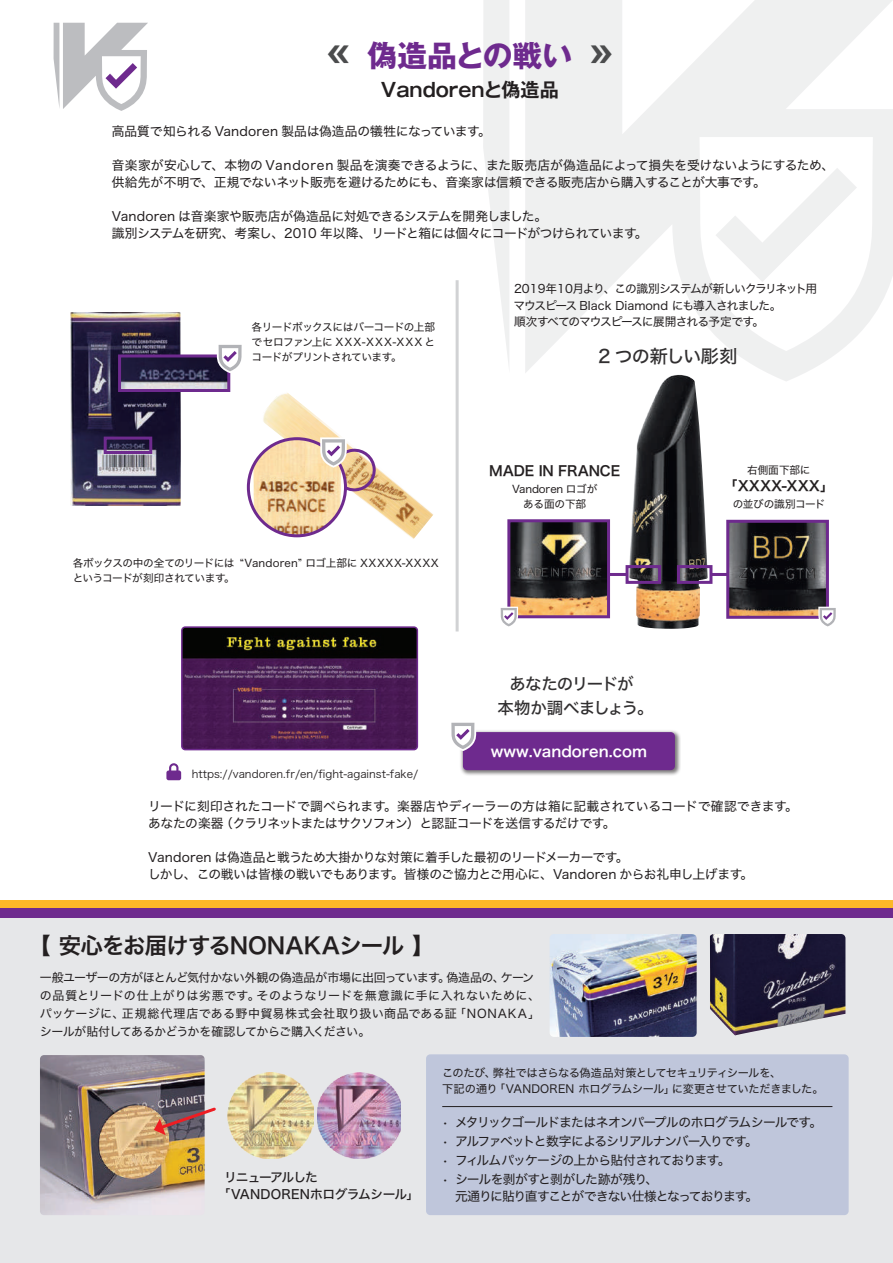
<style>
.page{position:relative;width:893px;height:1263px;background:#fff}
.page>*{position:absolute;margin:0;border:0;box-sizing:border-box;transform-origin:0 0}
.t1{font:700 29.7px "Gothic MB101 Pro";color:#6e2a8e}
.t2{font:22.5px "Hira Kaku Pro N W6";letter-spacing:-.035em;color:#231f20}
.t3{font:700 19.2px "Gothic MB101 Pro De";color:#231f20}
.t4{font:18.15px "Hiragino Sans W5";letter-spacing:-.035em;color:#312f30}
.t5{font:16.5px/23.4px "Hiragino Sans W5";letter-spacing:-.055em;color:#312f30;text-align:center}
.t6{font:14.85px "Hira Kaku Pro W6";color:#fff}
.t7{font:13.8px "Hira Kaku Pro W6";letter-spacing:-.01em;color:#231f20}
.t8{font:12.75px/17px "Hiragino Sans W4";letter-spacing:-.035em;color:#231f20}
.t9{font:12.75px/17px "Hiragino Sans W4";letter-spacing:-.015em;color:#231f20}
.t10{font:12.75px/17px "Hiragino Sans W4";letter-spacing:-.075em;color:#231f20}
.t11{font:12.75px "Hiragino Sans W4";letter-spacing:-.055em;color:#231f20}
.t12{font:12.75px "Hiragino Sans W4";letter-spacing:-.095em;color:#231f20}
.t13{font:12.75px/17.5px "Hiragino Sans W5";letter-spacing:-.045em;color:#231f20}
.t14{font:12px/18px "Hiragino Sans W4";letter-spacing:-.03em;color:#231f20;text-align:justify}
.t15{font:11.7px/16.5px "Hiragino Sans W4";letter-spacing:-.07em;color:#231f20}
.t16{font:11.25px/16.5px "Hiragino Sans W4";letter-spacing:-.04em;color:#231f20}
.t17{font:10.8px "Hira Kaku Pro W3";color:#231f20}
.t18{font:10.65px/15px "Hiragino Sans W4";letter-spacing:-.03em;color:#231f20}
.t19{font:10.65px/15px "Hiragino Sans W4";letter-spacing:-.01em;color:#231f20;text-align:center}
.s1{font-family:"Hiragino Sans W5";font-weight:400;font-size:46.35px;color:#4b4c4d}
</style>
<div class="page">
<img style="left:629px;top:382px;width:79px;height:247px">
<div style="left:626px;top:565px;width:35px;height:19px;border:3px solid #6e2a8e"></div>
<div style="left:677px;top:565px;width:35px;height:19px;border:3px solid #6e2a8e"></div>
<div style="left:0;top:909px;width:893px;height:354px;background:#e6e7e9"></div>
<svg style="left:525px;top:0;width:368px;height:382px;fill:#eff0f0"></svg>
<svg style="left:483px;top:0;width:26px;height:364px"></svg>
<svg style="left:715px;top:168px;width:142px;height:114px"></svg>
<hr style="left:598px;top:573px;width:29px;height:3px;background:#6e2a8e">
<hr style="left:711px;top:573px;width:29px;height:3px;background:#6e2a8e">
<img style="left:511px;top:523px;width:95px;height:91px">
<div style="left:507px;top:519px;width:103px;height:99px;border:3px solid #6e2a8e"></div>
<svg style="left:500px;top:605px;width:20px;height:22px"></svg>
<img style="left:730px;top:524px;width:95px;height:91px">
<div style="left:726px;top:520px;width:103px;height:99px;border:3px solid #6e2a8e"></div>
<svg style="left:817px;top:605px;width:19px;height:22px"></svg>
<img style="left:318px;top:1073px;width:83px;height:86px">
<img style="left:40px;top:1055px;width:165px;height:160px">
<div style="left:426px;top:1054px;width:423px;height:161px;background:#bfc6db;border-radius:4px"></div>
<hr style="left:442px;top:1106px;width:390px;height:1px;background:#231f20">
<img style="left:550px;top:934px;width:147px;height:103px">
<img style="left:710px;top:934px;width:135px;height:101px">
<div style="left:0;top:900px;width:893px;height:8px;background:#fcb828"></div>
<div style="left:0;top:908px;width:893px;height:9px;background:#6e2a8e"></div>
<svg style="left:54px;top:23px;width:94px;height:88px"></svg>
<img style="left:70px;top:313px;width:111px;height:192px">
<div style="left:104px;top:437px;width:48px;height:17px;border:3px solid #6e2a8e"></div>
<img style="left:122px;top:358px;width:104px;height:30px">
<div style="left:118px;top:354px;width:112px;height:38px;border:3px solid #6e2a8e"></div>
<svg style="left:215px;top:344px;width:27px;height:32px"></svg>
<img style="left:248px;top:439px;width:97px;height:97px;border-radius:49px">
<svg style="left:259px;top:393px;width:174px;height:146px"></svg>
<hr style="left:456px;top:280px;width:3px;height:351px;background:#d1d2d4">
<img style="left:182px;top:629px;width:235px;height:121px">
<div style="left:181px;top:626px;width:237px;height:124px;border:2px solid #6e2a8e;border-radius:3px"></div>
<svg style="left:166px;top:763px;width:15px;height:17px"></svg>
<div style="left:460px;top:729px;width:221px;height:47px;background:#231f20;opacity:.6"></div>
<div style="left:463px;top:732px;width:212px;height:38px;background:#6e2a8e;border-radius:4px"></div>
<svg style="left:451px;top:722px;width:28px;height:32px"></svg>
<img style="left:227px;top:1073px;width:87px;height:86px">
<svg style="left:154px;top:1105px;width:62px;height:30px"></svg>
<h1 class="t1" style="left:326px;top:31px;width:289px"><span class="s1">«</span> 偽造品との戦い <span class="s1">»</span></h1>
<h3 class="t3" style="left:381px;top:74px;width:179px">Vandorenと偽造品</h3>
<p class="t9" style="left:112px;top:122px;width:380px">高品質で知られる Vandoren 製品は偽造品の犠牲になっています。</p>
<p class="t9" style="left:112px;top:156px;width:724px">音楽家が安心して、本物の Vandoren 製品を演奏できるように、また販売店が偽造品によって損失を受けないようにするため、供給先が不明で、正規でないネット販売を避けるためにも、音楽家は信頼できる販売店から購入することが大事です。</p>
<p class="t8" style="left:112px;top:207px;width:537px">Vandoren は音楽家や販売店が偽造品に対処できるシステムを開発しました。<br>識別システムを研究、考案し、2010 年以降、リードと箱には個々にコードがつけられています。</p>
<p class="t18" style="left:252px;top:319px;width:185px;text-align:justify">各リードボックスにはバーコードの上部でセロファン上に XXX-XXX-XXXとコードがプリントされています。</p>
<p class="t18" style="left:73px;top:554px;width:367px">各ボックスの中の全てのリードには “Vandoren” ロゴ上部に XXXXX-XXXXというコードが刻印されています。</p>
<p class="t17" style="left:192px;top:765px;width:228px">https://vandoren.fr/en/fight-against-fake/</p>
<p class="t15" style="left:513px;top:280px;width:305px">2019年10月より、この識別システムが新しいクラリネット用マウスピース Black Diamond にも導入されました。<br>順次すべてのマウスピースに展開される予定です。</p>
<h3 class="t4" style="left:598px;top:340px;width:141px">2 つの新しい彫刻</h3>
<p class="t7" style="left:489px;top:459px;width:132px">MADE IN FRANCE</p>
<p class="t19" style="left:512px;top:481px;width:87px">Vandoren ロゴがある面の下部</p>
<p class="t5" style="left:498px;top:671px;width:157px">あなたのリードが<br>本物か調べましょう。</p>
<p class="t6" style="left:491px;top:737px;width:158px">www.vandoren.com</p>
<p class="t18" style="left:747px;top:461px;width:65px">右側面下部に</p>
<p class="t7" style="left:724px;top:474px;width:111px">「XXXX-XXX」</p>
<p class="t18" style="left:733px;top:495px;width:94px">の並びの識別コード</p>
<p class="t8" style="left:148px;top:796px;width:651px">リードに刻印されたコードで調べられます。楽器店やディーラーの方は箱に記載されているコードで確認できます。あなたの楽器（クラリネットまたはサクソフォン）と認証コードを送信するだけです。</p>
<p class="t8" style="left:148px;top:847px;width:607px">Vandoren は偽造品と戦うため大掛かりな対策に着手した最初のリードメーカーです。<br>しかし、この戦いは皆様の戦いでもあります。皆様のご協力とご用心に、Vandoren からお礼申し上げます。</p>
<h2 class="t2" style="left:40px;top:925px;width:396px">【 安心をお届けするNONAKAシール 】</h2>
<p class="t14" style="left:40px;top:967px;width:496px">一般ユーザーの方がほとんど気付かない外観の偽造品が市場に出回っています。偽造品の、ケーンの品質とリードの仕上がりは劣悪です。そのようなリードを無意識に手に入れないために､パッケージに、正規総代理店である野中貿易株式会社取り扱い商品である証「NONAKA」シールが貼付してあるかどうかを確認してからご購入ください。</p>
<p class="t13" style="left:224px;top:1167px;width:196px">リニューアルした<br>「VANDORENホログラムシール」</p>
<p class="t16" style="left:442px;top:1063px;width:383px">このたび、弊社ではさらなる偽造品対策としてセキュリティシールを、<br>下記の通り「VANDOREN ホログラムシール」に変更させていただきました。</p>
<p class="t11" style="left:442px;top:1111px;width:382px">• メタリックゴールドまたはネオンパープルのホログラムシールです。</p>
<p class="t12" style="left:442px;top:1130px;width:317px">• アルファベットと数字によるシリアルナンバー入りです。</p>
<p class="t8" style="left:442px;top:1151px;width:290px">• フィルムパッケージの上から貼付されております。</p>
<p class="t10" style="left:455px;top:1170px;width:298px;text-indent:-13px">• シールを剥がすと剥がした跡が残り、<br>元通りに貼り直すことができない仕様となっております｡</p>
</div>
